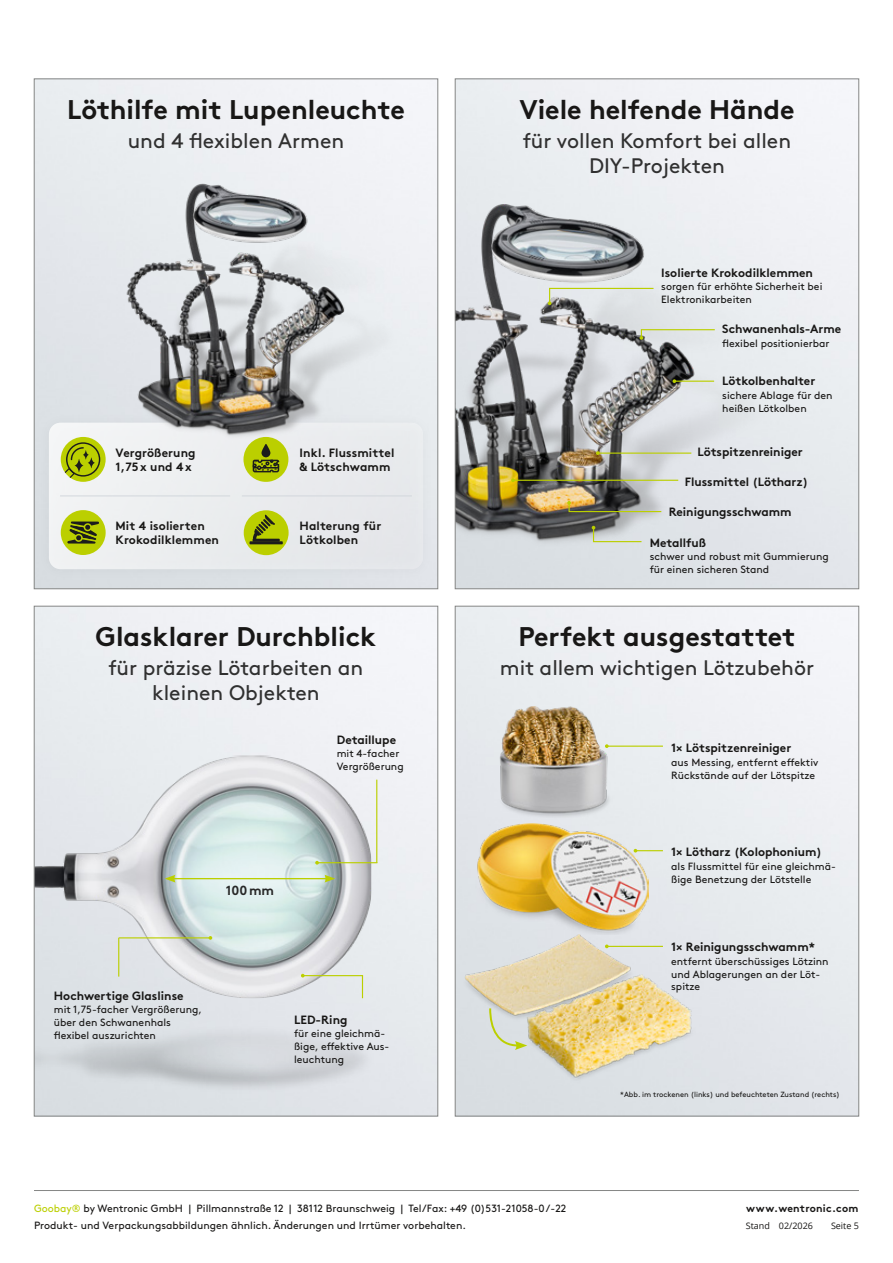
<style>
.page{position:relative;width:893px;height:1263px;background:#fff}
.page>*{position:absolute;margin:0;border:0;box-sizing:border-box;transform-origin:0 0}
.t1{font:700 27px "Brown";color:#181716}
.t2{font:21px/25.2px "Brown";color:#303030;text-align:center}
.t3{font:700 13.2px "Brown Std";color:#282828}
.t4{font:700 12px/14.5px "Brown";color:#181716}
.t5{font:10.5px/12.6px "Brown";color:#181716}
.t6{font:700 10.5px "Brown";letter-spacing:.025em;color:#181716}
.t7{font:9px "Open Sans";color:#181716}
.t8{font:7.5px "Brown";color:#181716}
.s1{color:#bbcf00}
</style>
<div class="page">
<hr style="left:34px;top:1190px;width:825px;height:1px;background:#868786">
<div style="left:36px;top:410px;width:400px;height:172px;background:#dbe0e4"></div>
<div style="left:49px;top:423px;width:374px;height:146px;background:#eaecee;border-radius:12px"></div>
<hr style="left:60px;top:496px;width:170px;height:1px;background:#d2d7dc">
<hr style="left:242px;top:496px;width:170px;height:1px;background:#d2d7dc">
<svg style="left:243px;top:440px;width:45px;height:42px"></svg>
<svg style="left:61px;top:510px;width:45px;height:45px"></svg>
<svg style="left:84px;top:524px;width:7px;height:7px"></svg>
<div style="left:83px;top:523px;width:9px;height:8px;border:1px solid #bbcf00;border-radius:50%"></div>
<svg style="left:61px;top:437px;width:45px;height:45px"></svg>
<div style="left:244px;top:510px;width:45px;height:45px;background:#bbcf00;border-radius:50%"></div>
<hr style="left:253px;top:539px;width:27px;height:3px;background:#1c1c1c">
<hr style="left:250px;top:541px;width:33px;height:3px;background:#1c1c1c">
<svg style="left:251px;top:512px;width:27px;height:30px"></svg>
<img style="left:127px;top:184px;width:270px;height:256px">
<img style="left:36px;top:755px;width:335px;height:243px">
<hr style="left:119px;top:937px;width:91px;height:1px;background:#bbcf00">
<hr style="left:303px;top:975px;width:60px;height:1px;background:#bbcf00">
<hr style="left:317px;top:862px;width:60px;height:1px;background:#bbcf00">
<svg style="left:362px;top:976px;width:1px;height:22px"></svg>
<hr style="left:376px;top:780px;width:1px;height:83px;background:#bbcf00">
<hr style="left:118px;top:938px;width:1px;height:38px;background:#bbcf00">
<hr style="left:173px;top:878px;width:154px;height:1px;background:#bbcf00">
<svg style="left:325px;top:875px;width:10px;height:7px"></svg>
<svg style="left:165px;top:875px;width:10px;height:7px"></svg>
<img style="left:457px;top:204px;width:307px;height:344px">
<svg style="left:548px;top:287px;width:107px;height:18px;background:#d5d9cc"></svg>
<svg style="left:640px;top:329px;width:76px;height:11px"></svg>
<svg style="left:567px;top:501px;width:95px;height:12px"></svg>
<svg style="left:592px;top:526px;width:51px;height:17px"></svg>
<hr style="left:513px;top:480px;width:165px;height:1px;background:#bbcf00">
<svg style="left:511px;top:478px;width:4px;height:4px"></svg>
<hr style="left:674px;top:381px;width:40px;height:1px;background:#bbcf00">
<svg style="left:672px;top:379px;width:4px;height:4px"></svg>
<hr style="left:598px;top:452px;width:93px;height:2px;background:#bbcf00">
<svg style="left:596px;top:451px;width:4px;height:4px"></svg>
<img style="left:457px;top:608px;width:400px;height:506px">
<svg style="left:648px;top:849px;width:15px;height:3px"></svg>
<hr style="left:607px;top:946px;width:56px;height:1px;background:#bbcf00">
<hr style="left:607px;top:745px;width:56px;height:2px;background:#bbcf00">
<img style="left:499px;top:706px;width:114px;height:114px">
<img style="left:476px;top:823px;width:172px;height:111px">
<img style="left:462px;top:934px;width:173px;height:88px">
<img style="left:525px;top:974px;width:171px;height:109px">
<svg style="left:488px;top:1006px;width:39px;height:44px;background:#d6dac7"></svg>
<h1 class="t1" style="left:67px;top:88px;width:339px">Löthilfe mit Lupenleuchte</h1>
<h2 class="t2" style="left:128px;top:126px;width:218px">und 4 flexiblen Armen</h2>
<p class="t4" style="left:116px;top:444px;width:82px">Vergrößerung<br>1,75x und 4x</p>
<p class="t4" style="left:300px;top:444px;width:96px">Inkl. Flussmittel &amp; Lötschwamm</p>
<p class="t4" style="left:116px;top:517px;width:105px">Mit 4 isolierten<br>Krokodilklemmen</p>
<p class="t4" style="left:300px;top:517px;width:83px">Halterung für<br>Lötkolben</p>
<h1 class="t1" style="left:96px;top:615px;width:282px">Glasklarer Durchblick</h1>
<h2 class="t2" style="left:109px;top:653px;width:256px">für präzise Lötarbeiten an kleinen Objekten</h2>
<p class="t4" style="left:337px;top:731px;width:61px">Detaillupe</p>
<p class="t5" style="left:337px;top:746px;width:69px">mit 4-facher<br>Vergrößerung</p>
<p class="t3" style="left:226px;top:882px;width:50px">100mm</p>
<p class="t4" style="left:54px;top:987px;width:131px">Hochwertige Glaslinse</p>
<p class="t5" style="left:54px;top:1003px;width:150px">mit 1,75-facher Vergrößerung, über den Schwanenhals flexibel auszurichten</p>
<p class="t4" style="left:294px;top:1011px;width:55px">LED-Ring</p>
<p class="t5" style="left:294px;top:1026px;width:97px">für eine gleichmä&shy;ßige, effektive Aus&shy;leuchtung</p>
<h1 class="t1" style="left:519px;top:88px;width:277px">Viele helfende Hände</h1>
<h2 class="t2" style="left:523px;top:126px;width:270px">für vollen Komfort bei allen<br>DIY-Projekten</h2>
<p class="t4" style="left:661px;top:264px;width:153px">Isolierte Krokodilklemmen</p>
<p class="t5" style="left:661px;top:280px;width:163px">sorgen für erhöhte Sicherheit bei<br>Elektronikarbeiten</p>
<p class="t4" style="left:722px;top:321px;width:120px">Schwanenhals-Arme</p>
<p class="t5" style="left:722px;top:336px;width:109px">flexibel positionierbar</p>
<p class="t4" style="left:722px;top:373px;width:95px">Lötkolbenhalter</p>
<p class="t5" style="left:722px;top:388px;width:112px">sichere Ablage für den heißen Lötkolben</p>
<p class="t4" style="left:697px;top:444px;width:107px">Lötspitzenreiniger</p>
<p class="t4" style="left:685px;top:473px;width:125px">Flussmittel (Lötharz)</p>
<p class="t4" style="left:669px;top:503px;width:124px">Reinigungsschwamm</p>
<p class="t4" style="left:650px;top:534px;width:58px">Metallfuß</p>
<p class="t5" style="left:650px;top:549px;width:181px">schwer und robust mit Gummierung für einen sicheren Stand</p>
<h1 class="t1" style="left:518px;top:615px;width:279px">Perfekt ausgestattet</h1>
<h2 class="t2" style="left:500px;top:653px;width:316px">mit allem wichtigen Lötzubehör</h2>
<p class="t4" style="left:671px;top:739px;width:122px">1× Lötspitzenreiniger</p>
<p class="t5" style="left:671px;top:755px;width:149px">aus Messing, entfernt effektiv<br>Rückstände auf der Lötspitze</p>
<p class="t4" style="left:671px;top:843px;width:152px">1× Lötharz (Kolophonium)</p>
<p class="t5" style="left:671px;top:859px;width:166px">als Flussmittel für eine gleichmä&shy;ßige Benetzung der Lötstelle</p>
<p class="t4" style="left:671px;top:938px;width:145px">1× Reinigungsschwamm*</p>
<p class="t5" style="left:671px;top:954px;width:159px">entfernt überschüssiges Lötzinn und Ablagerungen an der Löt&shy;spitze</p>
<p class="t8" style="left:620px;top:1088px;width:221px">*Abb. im trockenen (links) und befeuchteten Zustand (rechts)</p>
<p class="t5" style="left:34px;top:1199px;width:534px;line-height:16.8px"><span class="s1">Goobay®</span> by Wentronic GmbH | Pillmannstraße 12 | 38112 Braunschweig | Tel/Fax: +49 (0)531-21058-0 /-22<br>Produkt- und Verpackungsabbildungen ähnlich. Änderungen und Irrtümer vorbehalten.</p>
<p class="t6" style="left:746px;top:1199px;width:114px">www.wentronic.com</p>
<p class="t7" style="left:779px;top:1219px;width:36px">02/2026</p>
<p class="t7" style="left:746px;top:1219px;width:26px">Stand</p>
<p class="t7" style="left:831px;top:1219px;width:29px">Seite 5</p>
</div>
